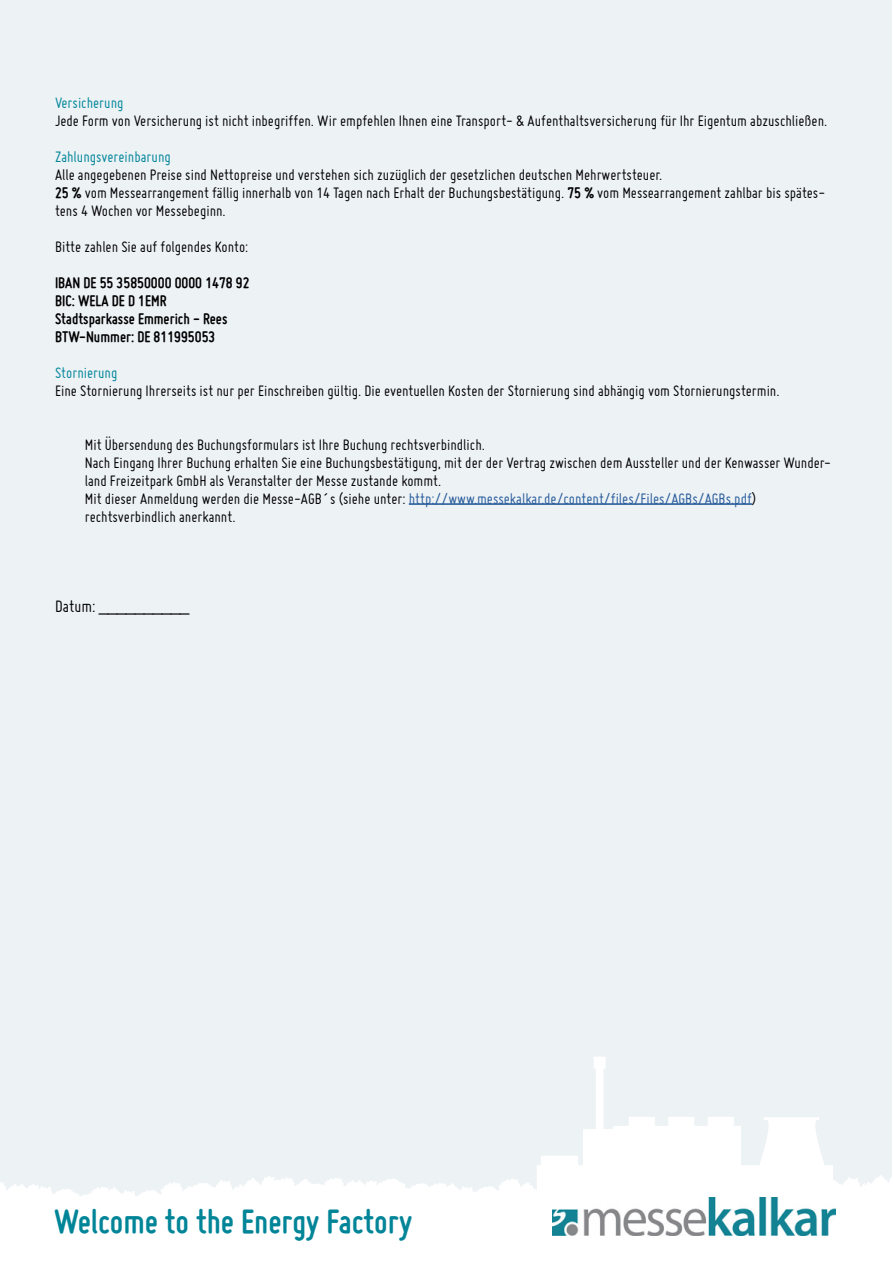
<style>
.page{position:relative;width:893px;height:1263px;background:#fff}
.page>*{position:absolute;margin:0;border:0;box-sizing:border-box;transform-origin:0 0}
.t1{font:700 36px "Miso";color:#008598}
.t2{font:18px "Miso";color:#000}
.t3{font:16.5px/18px "Miso";color:#000}
.t4{font:700 16.5px/18px "Miso";color:#000}
.t5{font:16.5px "Miso";color:#008598}
.s1{font-weight:700}
.s2{color:#275b9b}
</style>
<div class="page">
<div style="left:1px;top:0;width:891px;height:1245px;background:#edf2f5"></div>
<svg style="left:1px;top:1057px;width:891px;height:153px"></svg>
<svg style="left:178px;top:1183px;width:5px;height:5px"></svg>
<svg style="left:1px;top:1182px;width:5px;height:6px"></svg>
<svg style="left:290px;top:1178px;width:5px;height:6px"></svg>
<svg style="left:515px;top:1179px;width:5px;height:5px"></svg>
<svg style="left:339px;top:1178px;width:5px;height:6px"></svg>
<div style="left:1px;top:1210px;width:891px;height:53px;background:#fff"></div>
<img style="left:553px;top:1197px;width:283px;height:38px">
<hr style="left:409px;top:503px;width:343px;height:2px;background:#275b9b">
<p class="t5" style="left:55px;top:94px;width:70px">Versicherung</p>
<p class="t3" style="left:55px;top:111px;width:774px">Jede Form von Versicherung ist nicht inbegriffen. Wir empfehlen Ihnen eine Transport- &amp; Aufenthaltsversicherung für Ihr Eigentum abzuschließen.</p>
<p class="t5" style="left:55px;top:148px;width:117px">Zahlungsvereinbarung</p>
<p class="t3" style="left:55px;top:165px;width:772px">Alle angegebenen Preise sind Nettopreise und verstehen sich zuzüglich der gesetzlichen deutschen Mehrwertsteuer.<br><span class="s1">25 %</span> vom Messearrangement fällig innerhalb von 14 Tagen nach Erhalt der Buchungsbestätigung. <span class="s1">75 %</span> vom Messearrangement zahlbar bis spätes&shy;tens 4 Wochen vor Messebeginn.</p>
<p class="t3" style="left:55px;top:237px;width:195px">Bitte zahlen Sie auf folgendes Konto:</p>
<p class="t4" style="left:55px;top:274px;width:196px">IBAN DE 55 35850000 0000 1478 92<br>BIC: WELA DE D 1EMR<br>Stadtsparkasse Emmerich - Rees<br>BTW-Nummer: DE 811995053</p>
<p class="t5" style="left:55px;top:364px;width:64px">Stornierung</p>
<p class="t3" style="left:55px;top:382px;width:726px">Eine Stornierung Ihrerseits ist nur per Einschreiben gültig. Die eventuellen Kosten der Stornierung sind abhängig vom Stornierungstermin.</p>
<p class="t3" style="left:85px;top:436px;width:748px">Mit Übersendung des Buchungsformulars ist Ihre Buchung rechtsverbindlich.<br>Nach Eingang Ihrer Buchung erhalten Sie eine Buchungsbestätigung, mit der der Vertrag zwischen dem Aussteller und der Kenwasser Wunder&shy;land Freizeitpark GmbH als Veranstalter der Messe zustande kommt.<br>Mit dieser Anmeldung werden die Messe-AGB´s (siehe unter: <span class="s2">http://www.messekalkar.de/content/files/Files/AGBs/AGBs.pdf</span>) rechtsverbindlich anerkannt.</p>
<p class="t2" style="left:55px;top:596px;width:135px">Datum: __________</p>
<h1 class="t1" style="left:54px;top:1201px;width:360px">Welcome to the Energy Factory</h1>
</div>
